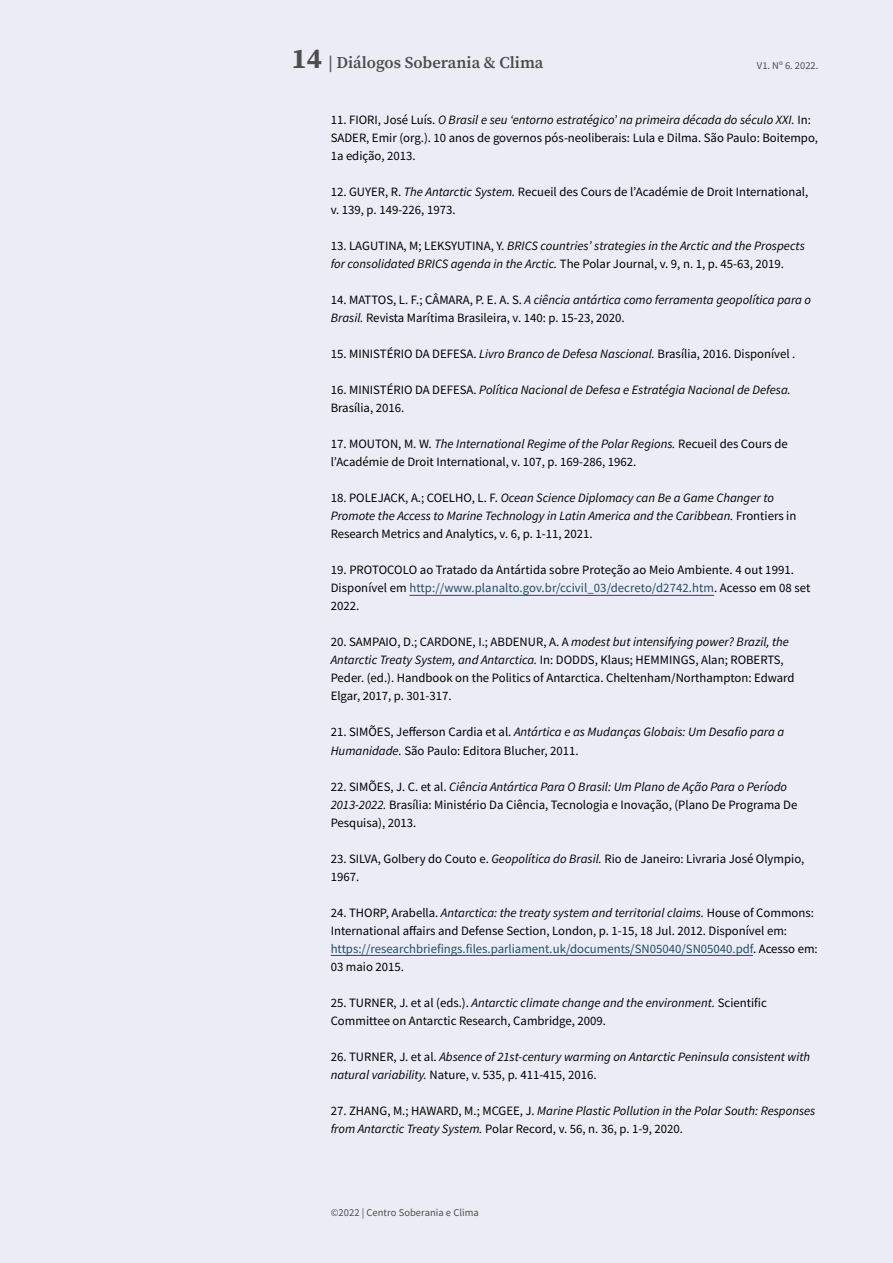
<style>
.page{position:relative;width:893px;height:1263px;background:#ebecf6}
.page>*{position:absolute;margin:0;border:0;box-sizing:border-box;transform-origin:0 0}
.t1{font:600 16.5px "Source Serif Pro";color:#4d4d4d}
.t2{font:12.75px/18px "Source Sans Pro";color:#000}
.t3{font:italic 12.75px/18px "Source Sans Pro";color:#000}
.t4{font:10.5px "Source Sans Pro";letter-spacing:.005em;color:#4d4d4d}
.s1{font-weight:700;font-size:28.5px}
.s2{font-style:italic}
.s3{font-style:normal}
.s4{color:#244d66}
</style>
<div class="page">
<hr style="left:409px;top:595px;width:305px;height:1px;background:#244d66">
<hr style="left:331px;top:955px;width:422px;height:1px;background:#244d66">
<p class="t1" style="left:291px;top:52px;width:253px"><span class="s1">14</span> | Diálogos Soberania &amp; Clima</p>
<p class="t4" style="left:757px;top:58px;width:63px">V1. Nº 6. 2022.</p>
<p class="t2" style="left:331px;top:111px;width:489px">11. FIORI, José Luís. <span class="s2">O Brasil e seu ‘entorno estratégico’ na primeira década do século XXI.</span> In:<br>SADER, Emir (org.). 10 anos de governos pós-neoliberais: Lula e Dilma. São Paulo: Boitempo,<br>1a edição, 2013.</p>
<p class="t2" style="left:331px;top:183px;width:479px">12. GUYER, R. <span class="s2">The Antarctic System.</span> Recueil des Cours de l’Académie de Droit International, v. 139, p. 149-226, 1973.</p>
<p class="t3" style="left:331px;top:237px;width:476px"><span class="s3">13. LAGUTINA, M; LEKSYUTINA, Y.</span> BRICS countries’ strategies in the Arctic and the Prospects for consolidated BRICS agenda in the Arctic. <span class="s3">The Polar Journal, v. 9, n. 1, p. 45-63, 2019.</span></p>
<p class="t2" style="left:331px;top:291px;width:482px">14. MATTOS, L. F.; CÂMARA, P. E. A. S. <span class="s2">A ciência antártica como ferramenta geopolítica para o<br>Brasil.</span> Revista Marítima Brasileira, v. 140: p. 15-23, 2020.</p>
<p class="t2" style="left:331px;top:345px;width:466px">15. MINISTÉRIO DA DEFESA. <span class="s2">Livro Branco de Defesa Nascional.</span> Brasília, 2016. Disponível .</p>
<p class="t3" style="left:331px;top:381px;width:462px"><span class="s3">16. MINISTÉRIO DA DEFESA.</span> Política Nacional de Defesa e Estratégia Nacional de Defesa.<br><span class="s3">Brasília, 2016.</span></p>
<p class="t2" style="left:331px;top:435px;width:459px">17. MOUTON, M. W. <span class="s2">The International Regime of the Polar Regions.</span> Recueil des Cours de l’Académie de Droit International, v. 107, p. 169-286, 1962.</p>
<p class="t3" style="left:331px;top:489px;width:467px"><span class="s3">18. POLEJACK, A.; COELHO, L. F.</span> Ocean Science Diplomacy can Be a Game Changer to<br>Promote the Access to Marine Technology in Latin America and the Caribbean. <span class="s3">Frontiers in<br>Research Metrics and Analytics, v. 6, p. 1-11, 2021.</span></p>
<p class="t2" style="left:331px;top:561px;width:481px">19. PROTOCOLO ao Tratado da Antártida sobre Proteção ao Meio Ambiente. 4 out 1991.<br>Disponível em <span class="s4">http://www.planalto.gov.br/ccivil_03/decreto/d2742.htm</span>. Acesso em 08 set<br>2022.</p>
<p class="t2" style="left:331px;top:633px;width:465px">20. SAMPAIO, D.; CARDONE, I.; ABDENUR, A. A <span class="s2">modest but intensifying power? Brazil, the Antarctic Treaty System, and Antarctica.</span> In: DODDS, Klaus; HEMMINGS, Alan; ROBERTS, Peder. (ed.). Handbook on the Politics of Antarctica. Cheltenham/Northampton: Edward Elgar, 2017, p. 301-317.</p>
<p class="t2" style="left:331px;top:723px;width:455px">21. SIMÕES, Jefferson Cardia et al. <span class="s2">Antártica e as Mudanças Globais: Um Desafio para a<br>Humanidade.</span> São Paulo: Editora Blucher, 2011.</p>
<p class="t2" style="left:331px;top:777px;width:468px">22. SIMÕES, J. C. et al. <span class="s2">Ciência Antártica Para O Brasil: Um Plano de Ação Para o Período<br>2013-2022.</span> Brasília: Ministério Da Ciência, Tecnologia e Inovação, (Plano De Programa De<br>Pesquisa), 2013.</p>
<p class="t2" style="left:331px;top:849px;width:475px">23. SILVA, Golbery do Couto e. <span class="s2">Geopolítica do Brasil.</span> Rio de Janeiro: Livraria José Olympio,<br>1967.</p>
<p class="t2" style="left:331px;top:903px;width:489px">24. THORP, Arabella. <span class="s2">Antarctica: the treaty system and territorial claims.</span> House of Commons:<br>International affairs and Defense Section, London, p. 1-15, 18 Jul. 2012. Disponível em: <span class="s4">https://researchbriefings.files.parliament.uk/documents/SN05040/SN05040.pdf</span>. Acesso em:<br>03 maio 2015.</p>
<p class="t2" style="left:331px;top:993px;width:438px">25. TURNER, J. et al (eds.). <span class="s2">Antarctic climate change and the environment.</span> Scientific<br>Committee on Antarctic Research, Cambridge, 2009.</p>
<p class="t3" style="left:331px;top:1047px;width:481px"><span class="s3">26. TURNER, J. et al.</span> Absence of 21st-century warming on Antarctic Peninsula consistent with natural variability. <span class="s3">Nature, v. 535, p. 411-415, 2016.</span></p>
<p class="t3" style="left:331px;top:1101px;width:486px"><span class="s3">27. ZHANG, M.; HAWARD, M.; MCGEE, J.</span> Marine Plastic Pollution in the Polar South: Responses from Antarctic Treaty System. <span class="s3">Polar Record, v. 56, n. 36, p. 1-9, 2020.</span></p>
<p class="t4" style="left:331px;top:1205px;width:150px">©2022 | Centro Soberania e Clima</p>
</div>
